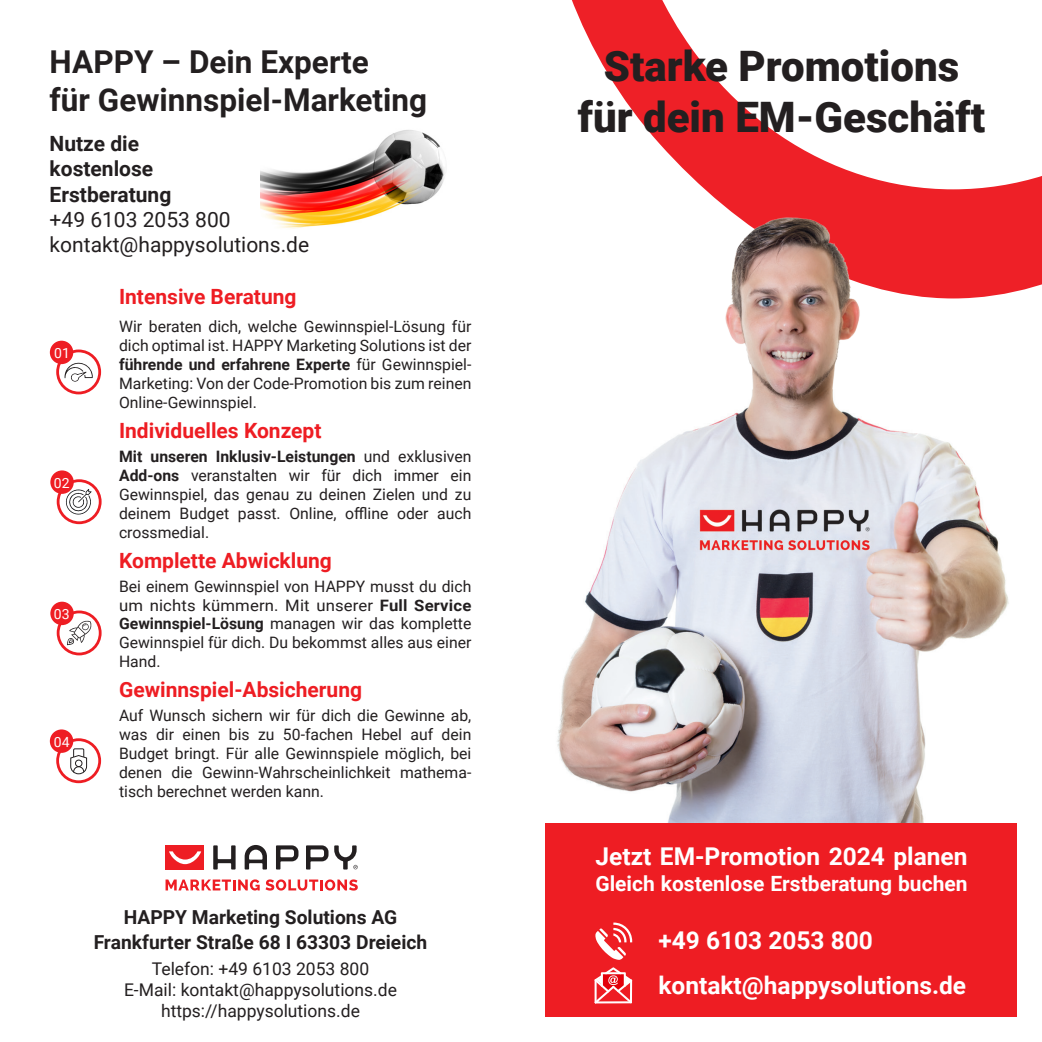
<style>
.page{position:relative;width:1042px;height:1042px;background:#fff}
.page>*{position:absolute;margin:0;border:0;box-sizing:border-box;transform-origin:0 0}
.t1{font:900 42px/50.4px "Roboto";color:#231f20;text-align:center}
.t2{font:700 31.5px/37.8px "Roboto";color:#231f20}
.t3{font:700 24.5px/44.3px "Roboto";color:#fff}
.t4{font:700 21px "Roboto";color:#ee1d23}
.t5{font:21px/25.2px "Roboto";color:#231f20}
.t6{font:700 21px "Roboto";color:#fff}
.t7{font:700 21px/25.2px "Roboto";color:#231f20}
.t8{font:700 19.25px/25.2px "Roboto";color:#231f20;text-align:center}
.t9{font:17.5px/21px "Roboto";color:#231f20;text-align:center}
.t10{font:15.75px/18.9px "Roboto";color:#231f20;text-align:justify}
.t11{font:14px "Roboto";color:#fff}
.s1{font-weight:700}
</style>
<div class="page">
<img style="left:260px;top:130px;width:185px;height:99px">
<svg style="left:572px;top:0;width:289px;height:175px"></svg>
<img style="left:545px;top:175px;width:497px;height:701px">
<div style="left:56px;top:349px;width:45px;height:45px;border:3px solid #ee1d23;border-radius:50%"></div>
<div style="left:50px;top:341px;width:23px;height:23px;background:#ee1d23;border-radius:50%"></div>
<svg style="left:65px;top:362px;width:28px;height:20px"></svg>
<div style="left:57px;top:479px;width:45px;height:45px;border:3px solid #ee1d23;border-radius:50%"></div>
<div style="left:50px;top:470px;width:24px;height:24px;background:#ee1d23;border-radius:50%"></div>
<svg style="left:66px;top:489px;width:26px;height:25px"></svg>
<div style="left:57px;top:610px;width:45px;height:45px;border:3px solid #ee1d23;border-radius:50%"></div>
<div style="left:50px;top:602px;width:24px;height:23px;background:#ee1d23;border-radius:50%"></div>
<svg style="left:67px;top:621px;width:24px;height:24px"></svg>
<div style="left:56px;top:738px;width:45px;height:45px;border:3px solid #ee1d23;border-radius:50%"></div>
<div style="left:50px;top:729px;width:23px;height:24px;background:#ee1d23;border-radius:50%"></div>
<svg style="left:70px;top:748px;width:17px;height:26px"></svg>
<div style="left:75px;top:760px;width:7px;height:7px;border:1px solid #231f20;border-radius:50%"></div>
<div style="left:546px;top:823px;width:471px;height:194px;background:#ee1d23"></div>
<svg style="left:166px;top:879px;width:192px;height:11px"></svg>
<div style="left:165px;top:845px;width:39px;height:24px;background:#ee1d23"></div>
<svg style="left:169px;top:851px;width:32px;height:13px"></svg>
<svg style="left:213px;top:845px;width:23px;height:24px"></svg>
<svg style="left:245px;top:845px;width:22px;height:24px"></svg>
<svg style="left:276px;top:845px;width:22px;height:24px"></svg>
<svg style="left:306px;top:845px;width:22px;height:24px"></svg>
<svg style="left:334px;top:845px;width:24px;height:24px"></svg>
<svg style="left:595px;top:922px;width:37px;height:38px"></svg>
<svg style="left:594px;top:967px;width:38px;height:36px"></svg>
<h2 class="t2" style="left:50px;top:42px;width:379px">HAPPY – Dein Experte<br>für Gewinnspiel-Marketing</h2>
<h3 class="t7" style="left:50px;top:130px;width:123px">Nutze die kostenlose<br>Erstberatung</h3>
<h3 class="t5" style="left:50px;top:206px;width:261px">+49 6103 2053 800 kontakt@happysolutions.de</h3>
<h3 class="t4" style="left:119px;top:281px;width:179px">Intensive Beratung</h3>
<p class="t10" style="left:119px;top:317px;width:354px">Wir beraten dich, welche Gewinnspiel-Lösung für dich optimal ist. HAPPY Marketing Solutions ist der <span class="s1">führende und erfahrene Experte</span> für Gewinnspiel-Marketing: Von der Code-Promotion bis zum reinen Online-Gewinnspiel.</p>
<h3 class="t4" style="left:119px;top:416px;width:204px">Individuelles Konzept</h3>
<p class="t10" style="left:119px;top:446px;width:354px"><span class="s1">Mit unseren Inklusiv-Leistungen</span> und exklusiven <span class="s1">Add-ons</span> veranstalten wir für dich immer ein Gewinnspiel, das genau zu deinen Zielen und zu deinem Budget passt. Online, offline oder auch crossmedial.</p>
<h3 class="t4" style="left:119px;top:545px;width:214px">Komplette Abwicklung</h3>
<p class="t10" style="left:119px;top:576px;width:354px">Bei einem Gewinnspiel von HAPPY musst du dich um nichts kümmern. Mit unserer <span class="s1">Full Service Gewinnspiel-Lösung</span> managen wir das komplette Gewinnspiel für dich. Du bekommst alles aus einer Hand.</p>
<h3 class="t4" style="left:119px;top:675px;width:244px">Gewinnspiel-Absicherung</h3>
<p class="t10" style="left:119px;top:706px;width:354px">Auf Wunsch sichern wir für dich die Gewinne ab, was dir einen bis zu 50-fachen Hebel auf dein Budget bringt. Für alle Gewinnspiele möglich, bei denen die Gewinn-Wahrscheinlichkeit mathema&shy;tisch berechnet werden kann.</p>
<p class="t11" style="left:54px;top:343px;width:17px">01</p>
<p class="t11" style="left:54px;top:473px;width:17px">02</p>
<p class="t11" style="left:54px;top:604px;width:17px">03</p>
<p class="t11" style="left:54px;top:732px;width:17px">04</p>
<p class="t8" style="left:94px;top:904px;width:335px">HAPPY Marketing Solutions AG<br>Frankfurter Straße 68 I 63303 Dreieich</p>
<p class="t9" style="left:124px;top:958px;width:274px">Telefon: +49 6103 2053 800<br>E-Mail: kontakt@happysolutions.de https://happysolutions.de</p>
<h1 class="t1" style="left:578px;top:39px;width:409px">Starke Promotions für dein EM-Geschäft</h1>
<h3 class="t3" style="left:595px;top:833px;width:374px">Jetzt EM-Promotion 2024 planen</h3>
<h3 class="t6" style="left:595px;top:868px;width:374px">Gleich kostenlose Erstberatung buchen</h3>
<h3 class="t3" style="left:658px;top:917px;width:309px">+49 6103 2053 800 kontakt@happysolutions.de</h3>
</div>
